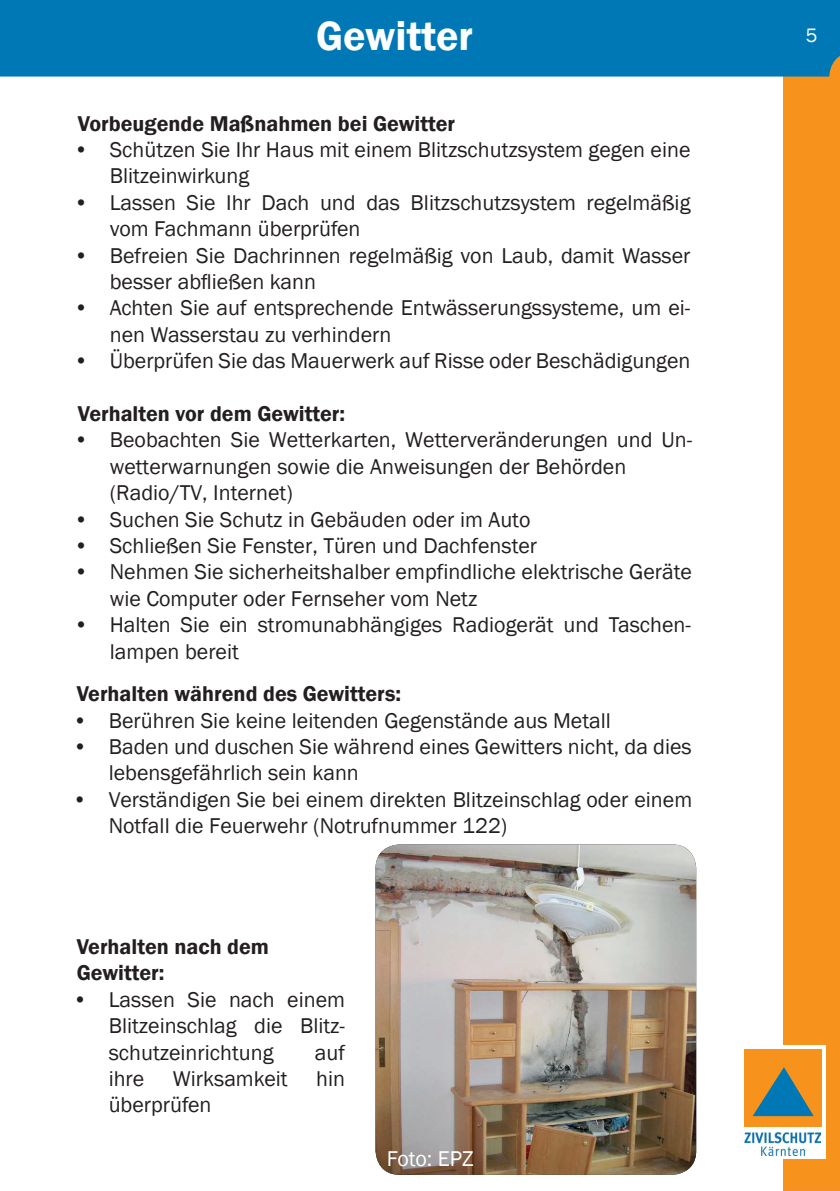
<style>
.page{position:relative;width:840px;height:1191px;background:#fff}
.page>*{position:absolute;margin:0;border:0;box-sizing:border-box;transform-origin:0 0}
.t1{font:42px "Franklin Gothic Demi";color:#fff}
.t2{font:22px/26.4px "Franklin Gothic";color:#231f20}
.t3{font:22px/26.4px "Franklin Gothic";color:#231f20;text-align:justify}
.t4{font:600 22px "Franklin Gothic";color:#231f20}
.t5{font:22px/26.4px "Franklin Gothic Demi";color:#231f20}
.t6{font:22px "Franklin Gothic";letter-spacing:-.01em;color:#fff}
.t7{font:20px "Franklin Gothic";color:#fff}
</style>
<div class="page">
<div style="left:782px;top:0;width:57px;height:1185px;background:#f7931d"></div>
<div style="left:0;top:0;width:839px;height:77px;background:#0078b6"></div>
<img style="left:375px;top:844px;width:320px;height:330px">
<div style="left:740px;top:1045px;width:85px;height:114px;background:#fff"></div>
<div style="left:744px;top:1048px;width:77px;height:78px;background:#f7931d"></div>
<svg style="left:752px;top:1067px;width:61px;height:49px"></svg>
<img style="left:744px;top:1131px;width:75px;height:24px">
<h1 class="t1" style="left:316px;top:10px;width:158px">Gewitter</h1>
<p class="t7" style="left:805px;top:23px;width:13px">5</p>
<p class="t4" style="left:78px;top:110px;width:379px">Vorbeugende Maßnahmen bei Gewitter</p>
<p class="t2" style="left:110px;top:137px;width:582px;text-indent:-36px">• Schützen Sie Ihr Haus mit einem Blitzschutzsystem gegen eine<br>Blitzeinwirkung</p>
<p class="t2" style="left:110px;top:190px;width:582px;text-indent:-36px">• Lassen Sie Ihr Dach und das Blitzschutzsystem regelmäßig vom Fachmann überprüfen</p>
<p class="t2" style="left:110px;top:242px;width:582px;text-indent:-36px">• Befreien Sie Dachrinnen regelmäßig von Laub, damit Wasser besser abfließen kann</p>
<p class="t2" style="left:110px;top:295px;width:582px;text-indent:-36px">• Achten Sie auf entsprechende Entwässerungssysteme, um ei&shy;nen Wasserstau zu verhindern</p>
<p class="t2" style="left:74px;top:348px;width:618px">• Überprüfen Sie das Mauerwerk auf Risse oder Beschädigungen</p>
<p class="t4" style="left:78px;top:400px;width:269px">Verhalten vor dem Gewitter:</p>
<p class="t2" style="left:110px;top:427px;width:583px;text-indent:-36px">• Beobachten Sie Wetterkarten, Wetterveränderungen und Un&shy;wetterwarnungen sowie die Anweisungen der Behörden (Radio/TV, Internet)</p>
<p class="t2" style="left:74px;top:506px;width:458px">• Suchen Sie Schutz in Gebäuden oder im Auto</p>
<p class="t2" style="left:74px;top:533px;width:464px">• Schließen Sie Fenster, Türen und Dachfenster</p>
<p class="t2" style="left:110px;top:559px;width:583px;text-indent:-36px">• Nehmen Sie sicherheitshalber empfindliche elektrische Geräte wie Computer oder Fernseher vom Netz</p>
<p class="t2" style="left:110px;top:612px;width:582px;text-indent:-36px">• Halten Sie ein stromunabhängiges Radiogerät und Taschen&shy;lampen bereit</p>
<p class="t4" style="left:77px;top:680px;width:326px">Verhalten während des Gewitters:</p>
<p class="t2" style="left:73px;top:707px;width:539px">• Berühren Sie keine leitenden Gegenstände aus Metall</p>
<p class="t2" style="left:109px;top:734px;width:584px;text-indent:-36px">• Baden und duschen Sie während eines Gewitters nicht, da dies lebensgefährlich sein kann</p>
<p class="t2" style="left:109px;top:786px;width:584px;text-indent:-36px">• Verständigen Sie bei einem direkten Blitzeinschlag oder einem<br>Notfall die Feuerwehr (Notrufnummer 122)</p>
<p class="t5" style="left:77px;top:933px;width:194px">Verhalten nach dem<br>Gewitter:</p>
<p class="t3" style="left:109px;top:986px;width:238px;text-indent:-36px">• Lassen Sie nach einem Blitzeinschlag die Blitz&shy;schutzeinrichtung</p>
<p class="t3" style="left:315px;top:1039px;width:32px">auf</p>
<p class="t3" style="left:109px;top:1066px;width:37px">ihre</p>
<p class="t3" style="left:173px;top:1066px;width:116px">Wirksamkeit</p>
<p class="t3" style="left:316px;top:1066px;width:30px">hin</p>
<p class="t3" style="left:109px;top:1092px;width:104px">überprüfen</p>
<p class="t6" style="left:386px;top:1145px;width:88px">Foto: EPZ</p>
</div>
